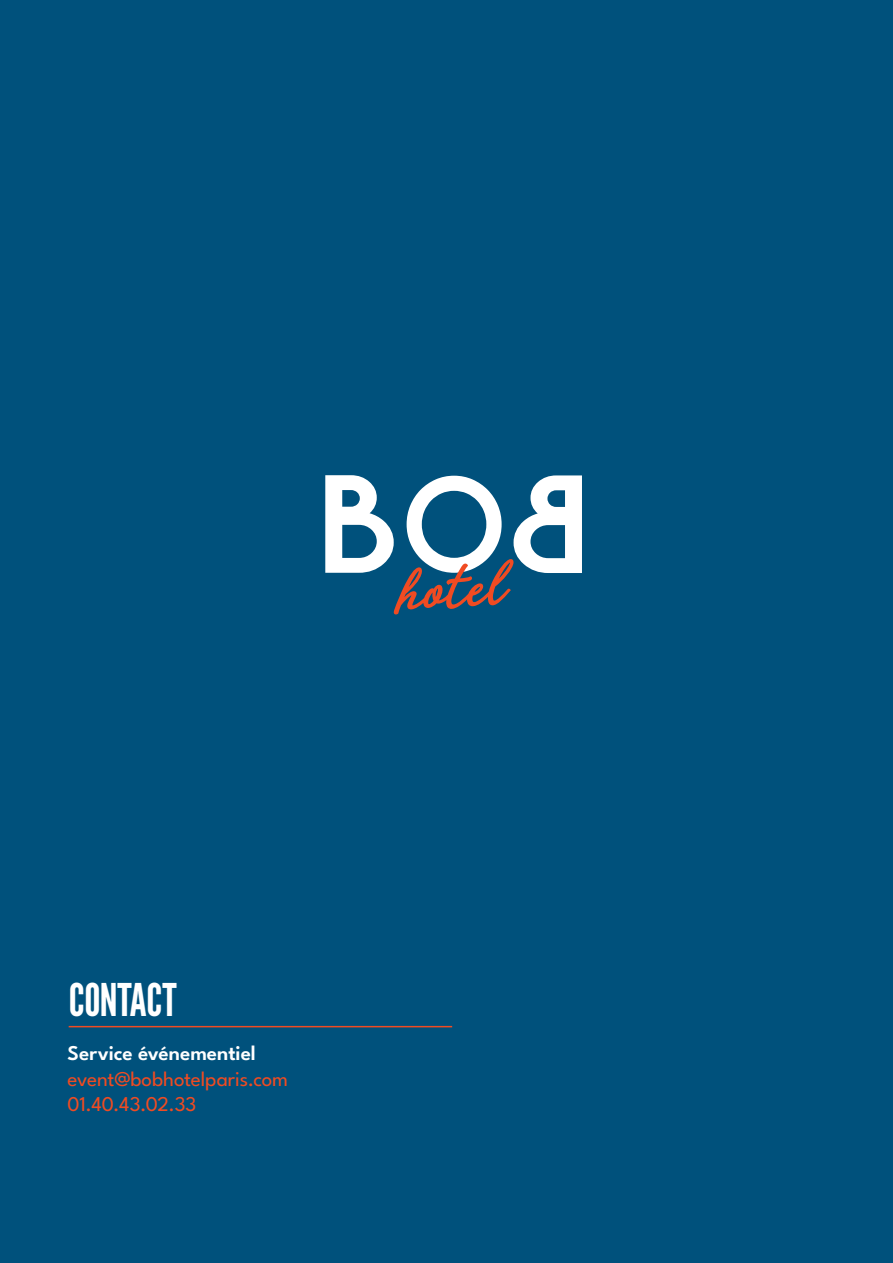
<style>
.page{position:relative;width:893px;height:1263px;background:#00517c}
.page>*{position:absolute;margin:0;border:0;box-sizing:border-box;transform-origin:0 0}
.t1{font:45px "League Gothic";letter-spacing:-.01em;color:#fff}
.Style_de_paragraphe{font:21px "League Spartan";letter-spacing:-.005em;color:#f04b22}
.Style_de_paragraphe-2{font:600 21px "League Spartan";color:#fff}
</style>
<div class="page">
<hr style="left:69px;top:1026px;width:383px;height:1px;background:#f04b22">
<svg style="left:325px;top:475px;width:257px;height:139px"></svg>
<p class="t1" style="left:69px;top:968px;width:110px">CONTACT</p>
<p class="Style_de_paragraphe-2" style="left:68px;top:1037px;width:190px">Service événementiel</p>
<p class="Style_de_paragraphe" style="left:68px;top:1063px;width:222px">event@bobhotelparis.com</p>
<p class="Style_de_paragraphe" style="left:68px;top:1088px;width:130px">01.40.43.02.33</p>
</div>
